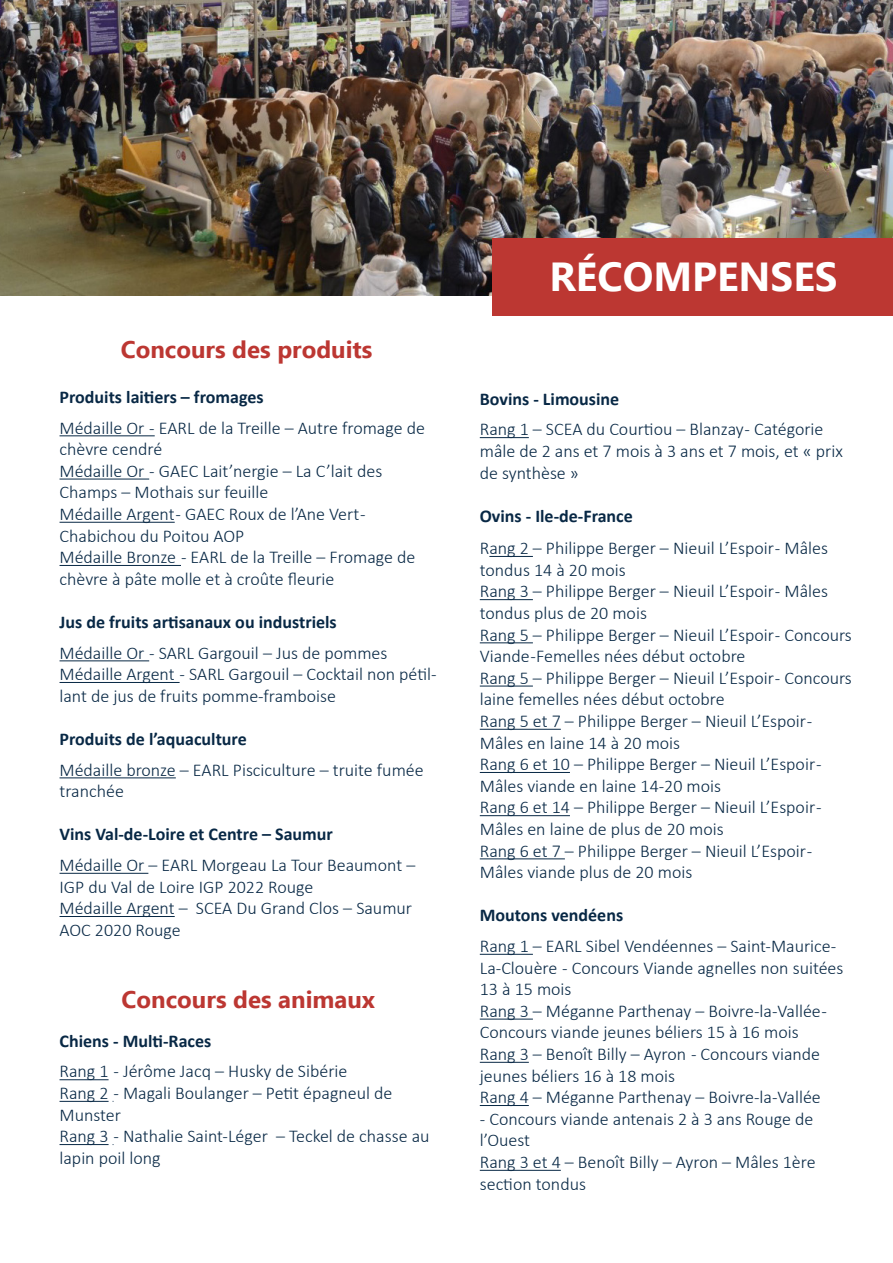
<style>
.page{position:relative;width:893px;height:1263px;background:#fff}
.page>*{position:absolute;margin:0;border:0;box-sizing:border-box;transform-origin:0 0}
.t1{font:700 40.5px "Ebrima";color:#fff}
.t2{font:700 24px "Ebrima";color:#bc3732}
.t3{font:300 18px/21.6px "Calibri";color:#082845}
.t4{font:700 18px "Calibri";color:#082845}
</style>
<div class="page">
<img style="left:0;top:0;width:893px;height:296px">
<hr style="left:60px;top:435px;width:95px;height:1px;background:#082845">
<hr style="left:60px;top:479px;width:89px;height:1px;background:#082845">
<hr style="left:60px;top:522px;width:115px;height:1px;background:#082845">
<hr style="left:60px;top:565px;width:121px;height:1px;background:#082845">
<hr style="left:60px;top:660px;width:89px;height:1px;background:#082845">
<hr style="left:60px;top:682px;width:120px;height:1px;background:#082845">
<hr style="left:60px;top:777px;width:116px;height:1px;background:#082845">
<hr style="left:60px;top:873px;width:88px;height:1px;background:#082845">
<hr style="left:60px;top:916px;width:115px;height:1px;background:#082845">
<hr style="left:480px;top:437px;width:49px;height:1px;background:#082845">
<hr style="left:489px;top:556px;width:44px;height:1px;background:#082845">
<hr style="left:480px;top:599px;width:53px;height:1px;background:#082845">
<hr style="left:480px;top:642px;width:53px;height:1px;background:#082845">
<hr style="left:480px;top:686px;width:53px;height:1px;background:#082845">
<hr style="left:480px;top:729px;width:81px;height:1px;background:#082845">
<hr style="left:480px;top:772px;width:90px;height:1px;background:#082845">
<hr style="left:480px;top:815px;width:90px;height:1px;background:#082845">
<hr style="left:480px;top:858px;width:85px;height:1px;background:#082845">
<hr style="left:480px;top:954px;width:53px;height:1px;background:#082845">
<hr style="left:480px;top:1019px;width:53px;height:1px;background:#082845">
<hr style="left:480px;top:1062px;width:49px;height:1px;background:#082845">
<hr style="left:480px;top:1105px;width:49px;height:1px;background:#082845">
<hr style="left:480px;top:1170px;width:81px;height:1px;background:#082845">
<hr style="left:60px;top:1079px;width:49px;height:1px;background:#082845">
<hr style="left:60px;top:1101px;width:49px;height:1px;background:#082845">
<hr style="left:60px;top:1144px;width:49px;height:1px;background:#082845">
<div style="left:492px;top:238px;width:401px;height:77px;background:#bc3732"></div>
<p class="t2" style="left:121px;top:330px;width:253px">Concours des produits</p>
<p class="t4" style="left:60px;top:384px;width:206px">Produits laitiers – fromages</p>
<p class="t3" style="left:60px;top:417px;width:367px">Médaille Or - EARL de la Treille – Autre fromage de chèvre cendré</p>
<p class="t3" style="left:60px;top:460px;width:324px">Médaille Or - GAEC Lait’nergie – La C’lait des<br>Champs – Mothais sur feuille</p>
<p class="t3" style="left:60px;top:503px;width:308px">Médaille Argent - GAEC Roux de l’Ane Vert -<br>Chabichou du Poitou AOP</p>
<p class="t3" style="left:60px;top:546px;width:357px">Médaille Bronze - EARL de la Treille – Fromage de chèvre à pâte molle et à croûte fleurie</p>
<p class="t4" style="left:60px;top:609px;width:279px">Jus de fruits artisanaux ou industriels</p>
<p class="t3" style="left:60px;top:642px;width:329px">Médaille Or - SARL Gargouil – Jus de pommes</p>
<p class="t3" style="left:60px;top:663px;width:379px">Médaille Argent - SARL Gargouil – Cocktail non pétil&shy;lant de jus de fruits pomme-framboise</p>
<p class="t4" style="left:60px;top:726px;width:189px">Produits de l’aquaculture</p>
<p class="t3" style="left:60px;top:759px;width:366px">Médaille bronze – EARL Pisciculture – truite fumée tranchée</p>
<p class="t4" style="left:60px;top:822px;width:275px">Vins Val-de-Loire et Centre – Saumur</p>
<p class="t3" style="left:60px;top:854px;width:357px">Médaille Or – EARL Morgeau La Tour Beaumont –<br>IGP du Val de Loire IGP 2022 Rouge</p>
<p class="t3" style="left:60px;top:897px;width:354px">Médaille Argent – SCEA Du Grand Clos – Saumur<br>AOC 2020 Rouge</p>
<p class="t2" style="left:122px;top:980px;width:255px">Concours des animaux</p>
<p class="t4" style="left:60px;top:1028px;width:153px">Chiens - Multi-Races</p>
<p class="t3" style="left:60px;top:1060px;width:289px">Rang 1 - Jérôme Jacq – Husky de Sibérie</p>
<p class="t3" style="left:60px;top:1082px;width:334px">Rang 2 - Magali Boulanger – Petit épagneul de<br>Munster</p>
<p class="t3" style="left:60px;top:1125px;width:371px">Rang 3 - Nathalie Saint-Léger – Teckel de chasse au lapin poil long</p>
<p class="t1" style="left:549px;top:245px;width:290px">RÉCOMPENSES</p>
<p class="t4" style="left:480px;top:386px;width:141px">Bovins - Limousine</p>
<p class="t3" style="left:480px;top:418px;width:365px">Rang 1 – SCEA du Courtiou – Blanzay - Catégorie mâle de 2 ans et 7 mois à 3 ans et 7 mois, et « prix de synthèse »</p>
<p class="t4" style="left:480px;top:503px;width:155px">Ovins - Ile-de-France</p>
<p class="t3" style="left:480px;top:537px;width:350px">Rang 2 – Philippe Berger – Nieuil L’Espoir - Mâles tondus 14 à 20 mois</p>
<p class="t3" style="left:480px;top:580px;width:350px">Rang 3 – Philippe Berger – Nieuil L’Espoir - Mâles tondus plus de 20 mois</p>
<p class="t3" style="left:480px;top:624px;width:374px">Rang 5 – Philippe Berger – Nieuil L’Espoir - Concours<br>Viande -Femelles nées début octobre</p>
<p class="t3" style="left:480px;top:667px;width:374px">Rang 5 – Philippe Berger – Nieuil L’Espoir - Concours laine femelles nées début octobre</p>
<p class="t3" style="left:480px;top:710px;width:334px">Rang 5 et 7 – Philippe Berger – Nieuil L’Espoir -<br>Mâles en laine 14 à 20 mois</p>
<p class="t3" style="left:480px;top:753px;width:343px">Rang 6 et 10 – Philippe Berger – Nieuil L’Espoir -<br>Mâles viande en laine 14-20 mois</p>
<p class="t3" style="left:480px;top:796px;width:343px">Rang 6 et 14 – Philippe Berger – Nieuil L’Espoir -<br>Mâles en laine de plus de 20 mois</p>
<p class="t3" style="left:480px;top:840px;width:334px">Rang 6 et 7 – Philippe Berger – Nieuil L’Espoir -<br>Mâles viande plus de 20 mois</p>
<p class="t4" style="left:480px;top:903px;width:145px">Moutons vendéens</p>
<p class="t3" style="left:480px;top:935px;width:365px">Rang 1 – EARL Sibel Vendéennes – Saint-Maurice-<br>La-Clouère - Concours Viande agnelles non suitées<br>13 à 15 mois</p>
<p class="t3" style="left:480px;top:1000px;width:349px">Rang 3 – Méganne Parthenay – Boivre-la-Vallée -<br>Concours viande jeunes béliers 15 à 16 mois</p>
<p class="t3" style="left:480px;top:1043px;width:342px">Rang 3 – Benoît Billy – Ayron - Concours viande jeunes béliers 16 à 18 mois</p>
<p class="t3" style="left:480px;top:1086px;width:342px">Rang 4 – Méganne Parthenay – Boivre-la-Vallée</p>
<p class="t3" style="left:480px;top:1108px;width:335px">- Concours viande antenais 2 à 3 ans Rouge de l’Ouest</p>
<p class="t3" style="left:480px;top:1151px;width:337px">Rang 3 et 4 – Benoît Billy – Ayron – Mâles 1ère section tondus</p>
</div>
